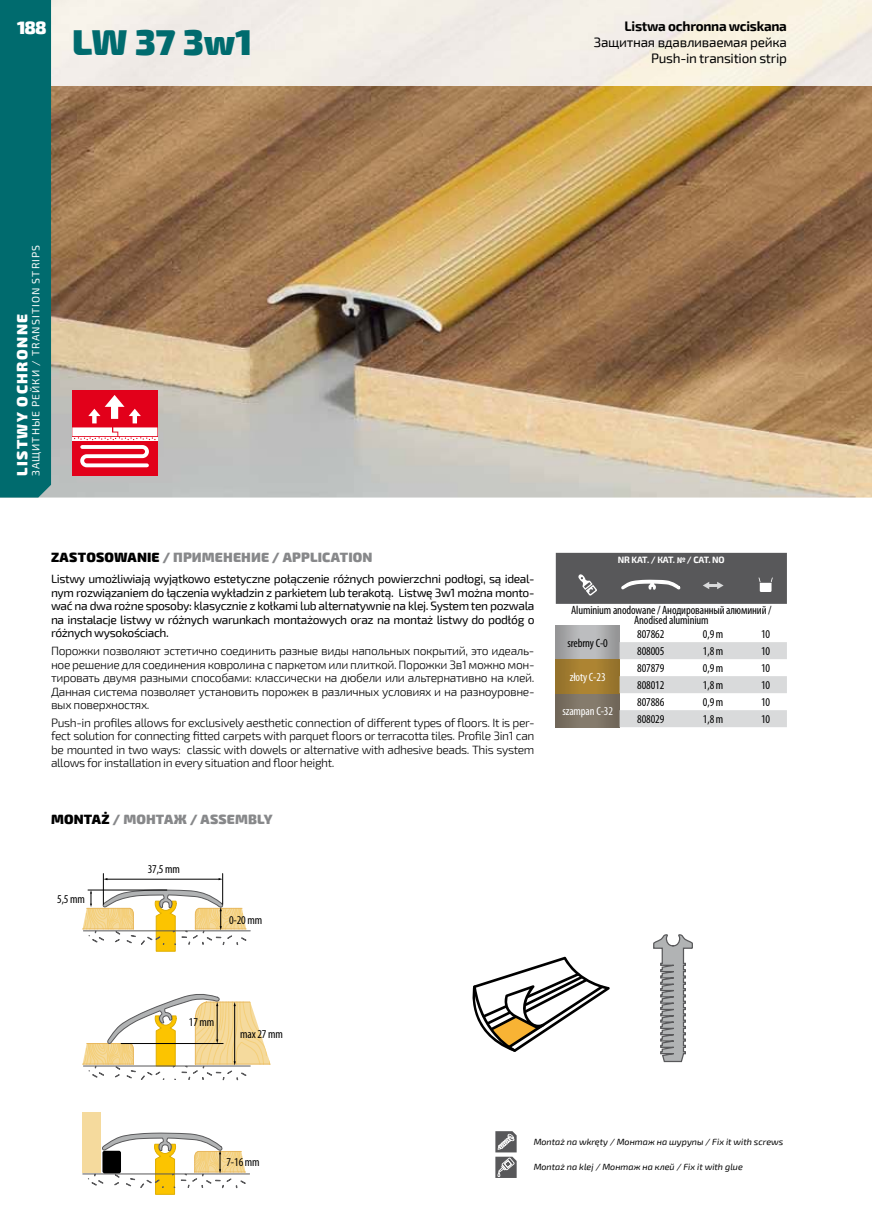
<style>
.page{position:relative;width:872px;height:1229px;background:#fff}
.page>*{position:absolute;margin:0;border:0;box-sizing:border-box;transform-origin:0 0}
.t1{font:900 36px "Exo 2";color:#006b6e}
.t2{font:900 18px "Exo 2";color:#fff}
.t3{font:900 15px "Exo 2";letter-spacing:.1em;color:#fff}
.t4{font:900 13.5px "Exo 2";letter-spacing:.01em;color:#87888a}
.t5{font:13.5px/16.2px "Exo 2";letter-spacing:-.02em;color:#000;text-align:right}
.t6{font:700 13.5px "Exo 2";letter-spacing:-.02em;color:#000}
.t7{font:300 12px/13.5px "Exo 2";letter-spacing:-.03em;color:#000;text-align:justify}
.t8{font:12px/13.5px "Exo 2";letter-spacing:-.03em;color:#000;text-align:justify}
.t9{font:condensed 12px/10.5px "Myriad Pro";letter-spacing:-.01em;color:#000;text-align:center}
.t10{font:condensed 12px "Myriad Pro";letter-spacing:-.01em;color:#fff}
.t11{font:10.5px "Exo 2";letter-spacing:.1em;color:#fff}
.t12{font:italic 9px "Exo 2";color:#000}
.t13{font:700 9px "Exo 2";letter-spacing:-.02em;color:#fff}
.s1{color:#000}
.s2{font-family:"Source Sans Pro"}
</style>
<div class="page">
<img style="left:51px;top:85px;width:821px;height:412px">
<svg style="left:82px;top:994px;width:189px;height:86px"></svg>
<hr style="left:121px;top:1043px;width:102px;height:1px;background:#000">
<hr style="left:83px;top:1173px;width:167px;height:1px;background:#58585a">
<svg style="left:88px;top:1133px;width:158px;height:61px"></svg>
<div style="left:102px;top:1151px;width:19px;height:22px;background:#000;border-radius:2px"></div>
<div style="left:83px;top:1113px;width:18px;height:60px;background:#f5da9d"></div>
<svg style="left:472px;top:957px;width:137px;height:95px"></svg>
<svg style="left:653px;top:934px;width:40px;height:128px"></svg>
<hr style="left:83px;top:930px;width:167px;height:1px;background:#58585a">
<hr style="left:103px;top:873px;width:1px;height:31px;background:#000">
<hr style="left:222px;top:873px;width:1px;height:31px;background:#000">
<hr style="left:107px;top:879px;width:112px;height:1px;background:#000">
<svg style="left:82px;top:889px;width:164px;height:62px"></svg>
<div style="left:72px;top:390px;width:85px;height:85px;background:#e2001a"></div>
<svg style="left:72px;top:395px;width:85px;height:73px"></svg>
<img style="left:556px;top:625px;width:63px;height:102px">
<svg style="left:619px;top:642px;width:168px;height:85px"></svg>
<svg style="left:556px;top:553px;width:231px;height:51px;background:#606062"></svg>
<svg style="left:495px;top:1131px;width:21px;height:47px"></svg>
<div style="left:0;top:0;width:51px;height:497px;background:#006b6e"></div>
<h2 class="t2" style="left:17px;top:16px;width:31px">188</h2>
<h1 class="t1" style="left:72px;top:20px;width:181px">LW 37 3w1</h1>
<p class="t6" style="left:624px;top:18px;width:164px">Listwa ochronna wciskana</p>
<p class="t5" style="left:594px;top:35px;width:194px">Защитная вдавливаемая рейка<br>Push-in transition strip</p>
<p class="t11" style="left:30px;top:476px;width:233px;rotate:-90deg">ЗАЩИТНЫЕ РЕЙКИ / TRANSITION STRIPS</p>
<p class="t3" style="left:13px;top:476px;width:164px;rotate:-90deg">LISTWY OCHRONNE</p>
<p class="t4" style="left:51px;top:549px;width:323px"><span class="s1">ZASTOSOWANIE</span> / ПРИМЕНЕНИЕ / APPLICATION</p>
<p class="t8" style="left:51px;top:573px;width:485px">Listwy umożliwiają wyjątkowo estetyczne połączenie różnych powierzchni podłogi, są ideal&shy;nym rozwiązaniem do łączenia wykładzin z parkietem lub terakotą. Listwę 3w1 można monto&shy;wać na dwa rożne sposoby: klasycznie z kołkami lub alternatywnie na klej. System ten pozwala na instalacje listwy w różnych warunkach montażowych oraz na montaż listwy do podłóg o różnych wysokościach.</p>
<p class="t7" style="left:51px;top:644px;width:485px">Порожки позволяют эстетично соединить разные виды напольных покрытий, это идеаль&shy;ное решение для соединения ковролина с паркетом или плиткой. Порожки 3в1 можно мон&shy;тировать двумя разными способами: классически на дюбели или альтернативно на клей.<br>Данная система позволяет установить порожек в различных условиях и на разноуровне&shy;вых поверхностях.</p>
<p class="t7" style="left:51px;top:716px;width:485px">Push-in profiles allows for exclusively aesthetic connection of different types of floors. It is per&shy;fect solution for connecting fitted carpets with parquet floors or terracotta tiles. Profile 3in1 can be mounted in two ways: classic with dowels or alternative with adhesive beads. This system allows for installation in every situation and floor height.</p>
<p class="t4" style="left:51px;top:811px;width:223px"><span class="s1">MONTAŻ</span> / МОНТАЖ / ASSEMBLY</p>
<p class="t9" style="left:57px;top:893px;width:29px">5,5 mm</p>
<p class="t9" style="left:148px;top:863px;width:34px">37,5 mm</p>
<p class="t9" style="left:229px;top:914px;width:35px">0-20 mm</p>
<p class="t13" style="left:618px;top:554px;width:108px">NR KAT. / КАТ. <span class="s2">№</span> / CAT. NO</p>
<p class="t9" style="left:571px;top:604px;width:202px">Aluminium anodowane / Анодированный алюминий /<br>Anodised aluminium</p>
<p class="t9" style="left:567px;top:637px;width:42px">srebrny C-0</p>
<p class="t9" style="left:637px;top:629px;width:29px">807862</p>
<p class="t9" style="left:703px;top:629px;width:22px">0,9 m</p>
<p class="t9" style="left:761px;top:629px;width:11px">10</p>
<p class="t9" style="left:637px;top:646px;width:29px">808005</p>
<p class="t9" style="left:703px;top:646px;width:22px">1,8 m</p>
<p class="t9" style="left:761px;top:646px;width:11px">10</p>
<p class="t10" style="left:569px;top:669px;width:37px">złoty C-23</p>
<p class="t10" style="left:562px;top:703px;width:52px">szampan C-32</p>
<p class="t9" style="left:637px;top:663px;width:29px">807879</p>
<p class="t9" style="left:703px;top:663px;width:22px">0,9 m</p>
<p class="t9" style="left:761px;top:663px;width:11px">10</p>
<p class="t9" style="left:637px;top:680px;width:29px">808012</p>
<p class="t9" style="left:703px;top:680px;width:22px">1,8 m</p>
<p class="t9" style="left:761px;top:680px;width:11px">10</p>
<p class="t9" style="left:637px;top:697px;width:29px">807886</p>
<p class="t9" style="left:703px;top:697px;width:22px">0,9 m</p>
<p class="t9" style="left:761px;top:697px;width:11px">10</p>
<p class="t9" style="left:637px;top:714px;width:29px">808029</p>
<p class="t9" style="left:703px;top:714px;width:22px">1,8 m</p>
<p class="t9" style="left:761px;top:714px;width:11px">10</p>
<p class="t9" style="left:189px;top:1016px;width:27px">17 mm</p>
<p class="t9" style="left:240px;top:1029px;width:44px">max 27 mm</p>
<p class="t9" style="left:226px;top:1157px;width:35px">7-16 mm</p>
<p class="t12" style="left:533px;top:1136px;width:251px">Montaż na wkręty / Монтаж на шурупы / Fix it with screws</p>
<p class="t12" style="left:533px;top:1162px;width:211px">Montaż na klej / Монтаж на клей / Fix it with glue</p>
</div>
